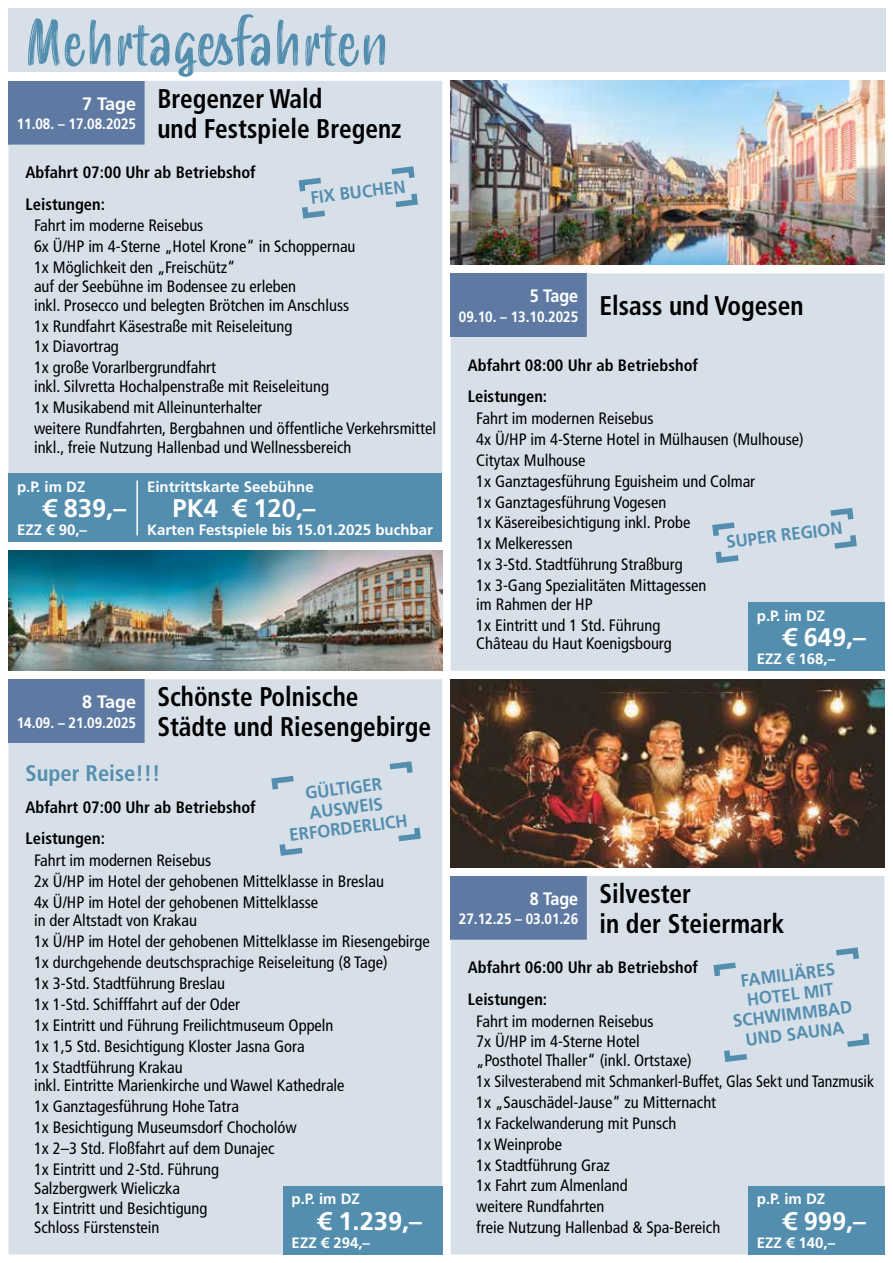
<style>
.page{position:relative;width:893px;height:1263px;background:#fff}
.page>*{position:absolute;margin:0;border:0;box-sizing:border-box;transform-origin:0 0}
.t1{font:60px "Smoothy";color:#548eaf}
.t2{font:700 condensed 27px/30px "Frutiger LT Std";color:#000;scale:.94 1}
.t3{font:700 25.5px "Frutiger LT Std";color:#fff}
.t4{font:700 condensed 22.5px "Frutiger LT Std";color:#548eaf}
.t5{font:700 18px "Frutiger LT Std";color:#fff}
.t6{font:700 18px "Frutiger LT Std";color:#fff;scale:.9 1}
.t7{font:700 17.7px/19.6px "Frutiger LT Std";color:#548eaf;text-align:center;scale:.95 1}
.t8{font:condensed 16.5px/20.9px "Frutiger LT Std";color:#000}
.t9{font:700 condensed 16.5px/31.5px "Frutiger LT Std";color:#000}
.t10{font:700 15px "Frutiger LT Std";color:#fff}
.t11{font:700 15px "Frutiger LT Std";color:#fff;scale:.9 1}
</style>
<div class="page">
<div style="left:9px;top:9px;width:877px;height:63px;background:#d7e0e9"></div>
<img style="left:9px;top:550px;width:433px;height:121px">
<img style="left:451px;top:679px;width:433px;height:188px">
<img style="left:451px;top:81px;width:433px;height:184px">
<div style="left:9px;top:81px;width:433px;height:393px;background:#d7e0e9"></div>
<div style="left:9px;top:474px;width:433px;height:68px;background:#548eaf"></div>
<hr style="left:136px;top:480px;width:2px;height:55px;background:#fff">
<div style="left:9px;top:679px;width:433px;height:575px;background:#d7e0e9"></div>
<div style="left:283px;top:1186px;width:159px;height:68px;background:#548eaf"></div>
<svg style="left:269px;top:772px;width:30px;height:23px"></svg>
<svg style="left:384px;top:762px;width:32px;height:17px"></svg>
<svg style="left:276px;top:838px;width:32px;height:20px"></svg>
<svg style="left:393px;top:822px;width:30px;height:23px"></svg>
<div style="left:451px;top:273px;width:433px;height:398px;background:#d7e0e9"></div>
<div style="left:748px;top:603px;width:136px;height:68px;background:#548eaf"></div>
<svg style="left:710px;top:519px;width:34px;height:47px"></svg>
<svg style="left:825px;top:508px;width:34px;height:44px"></svg>
<div style="left:451px;top:876px;width:433px;height:378px;background:#d7e0e9"></div>
<div style="left:748px;top:1186px;width:136px;height:68px;background:#548eaf"></div>
<svg style="left:711px;top:959px;width:31px;height:23px"></svg>
<svg style="left:830px;top:948px;width:32px;height:17px"></svg>
<svg style="left:720px;top:1044px;width:33px;height:20px"></svg>
<svg style="left:841px;top:1027px;width:31px;height:23px"></svg>
<svg style="left:296px;top:174px;width:35px;height:47px"></svg>
<svg style="left:386px;top:167px;width:34px;height:44px"></svg>
<h1 class="t1" style="left:25px;top:0;width:365px">Mehrtagesfahrten</h1>
<p class="t5" style="left:82px;top:93px;width:56px">7 Tage</p>
<p class="t11" style="left:17px;top:115px;width:134px">11.08. – 17.08.2025</p>
<h2 class="t2" style="left:157px;top:83px;width:261px">Bregenzer Wald<br>und Festspiele Bregenz</h2>
<p class="t9" style="left:26px;top:157px;width:232px">Abfahrt 07:00 Uhr ab Betriebshof<br>Leistungen:</p>
<p class="t8" style="left:34px;top:215px;width:323px">Fahrt im moderne Reisebus<br>6x Ü/HP im 4-Sterne „Hotel Krone“ in Schoppernau<br>1x Möglichkeit den „Freischütz“</p>
<p class="t8" style="left:34px;top:277px;width:317px;line-height:18.8px">auf der Seebühne im Bodensee zu erleben<br>inkl. Prosecco und belegten Brötchen im Anschluss</p>
<p class="t8" style="left:34px;top:316px;width:260px">1x Rundfahrt Käsestraße mit Reiseleitung<br>1x Diavortrag<br>1x große Vorarlbergrundfahrt</p>
<p class="t8" style="left:34px;top:376px;width:403px">inkl. Silvretta Hochalpenstraße mit Reiseleitung<br>1x Musikabend mit Alleinunterhalter<br>weitere Rundfahrten, Bergbahnen und öffentliche Verkehrsmittel</p>
<p class="t8" style="left:34px;top:437px;width:319px">inkl., freie Nutzung Hallenbad und Wellnessbereich</p>
<p class="t10" style="left:147px;top:478px;width:168px">Eintrittskarte Seebühne</p>
<h3 class="t3" style="left:173px;top:493px;width:145px">PK4 € 120,–</h3>
<p class="t10" style="left:147px;top:521px;width:287px">Karten Festspiele bis 15.01.2025 buchbar</p>
<p class="t7" style="left:310px;top:188px;width:102px;rotate:-7deg">FIX BUCHEN</p>
<p class="t10" style="left:17px;top:478px;width:70px">p.P. im DZ</p>
<h3 class="t3" style="left:43px;top:493px;width:85px">€ 839,–</h3>
<p class="t10" style="left:17px;top:521px;width:72px">EZZ € 90,–</p>
<p class="t5" style="left:82px;top:691px;width:56px">8 Tage</p>
<p class="t11" style="left:17px;top:713px;width:134px">14.09. – 21.09.2025</p>
<h2 class="t2" style="left:157px;top:682px;width:293px">Schönste Polnische<br>Städte und Riesengebirge</h2>
<h3 class="t4" style="left:26px;top:760px;width:137px">Super Reise!!!</h3>
<p class="t9" style="left:26px;top:791px;width:232px">Abfahrt 07:00 Uhr ab Betriebshof<br>Leistungen:</p>
<p class="t8" style="left:34px;top:850px;width:351px">Fahrt im modernen Reisebus<br>2x Ü/HP im Hotel der gehobenen Mittelklasse in Breslau<br>4x Ü/HP im Hotel der gehobenen Mittelklasse</p>
<p class="t8" style="left:34px;top:910px;width:397px">in der Altstadt von Krakau<br>1x Ü/HP im Hotel der gehobenen Mittelklasse im Riesengebirge 1x durchgehende deutschsprachige Reiseleitung (8 Tage)<br>1x 3-Std. Stadtführung Breslau<br>1x 1-Std. Schifffahrt auf der Oder<br>1x Eintritt und Führung Freilichtmuseum Oppeln<br>1x 1,5 Std. Besichtigung Kloster Jasna Gora<br>1x Stadtführung Krakau</p>
<p class="t8" style="left:34px;top:1075px;width:312px">inkl. Eintritte Marienkirche und Wawel Kathedrale 1x Ganztagesführung Hohe Tatra<br>1x Besichtigung Museumsdorf Chocholów<br>1x 2–3 Std. Floßfahrt auf dem Dunajec<br>1x Eintritt und 2-Std. Führung</p>
<p class="t8" style="left:34px;top:1177px;width:175px">Salzbergwerk Wieliczka<br>1x Eintritt und Besichtigung</p>
<p class="t8" style="left:34px;top:1217px;width:127px">Schloss Fürstenstein</p>
<p class="t7" style="left:283px;top:786px;width:127px;rotate:-7deg">GÜLTIGER<br>AUSWEIS<br>ERFORDERLICH</p>
<p class="t10" style="left:292px;top:1190px;width:70px">p.P. im DZ</p>
<h3 class="t3" style="left:317px;top:1206px;width:106px">€ 1.239,–</h3>
<p class="t10" style="left:292px;top:1234px;width:80px">EZZ € 294,–</p>
<p class="t6" style="left:530px;top:285px;width:56px">5 Tage</p>
<p class="t11" style="left:459px;top:308px;width:384px">09.10. – 13.10.2025 <sup>Elsass</sup> <sup>und</sup> <sup>Vogesen</sup></p>
<p class="t9" style="left:468px;top:349px;width:232px">Abfahrt 08:00 Uhr ab Betriebshof<br>Leistungen:</p>
<p class="t8" style="left:476px;top:408px;width:329px">Fahrt im modernen Reisebus<br>4x Ü/HP im 4-Sterne Hotel in Mülhausen (Mulhouse)<br>Citytax Mulhouse<br>1x Ganztagesführung Eguisheim und Colmar<br>1x Ganztagesführung Vogesen<br>1x Käsereibesichtigung inkl. Probe<br>1x Melkeressen<br>1x 3-Std. Stadtführung Straßburg<br>1x 3-Gang Spezialitäten Mittagessen</p>
<p class="t8" style="left:476px;top:594px;width:186px">im Rahmen der HP<br>1x Eintritt und 1 Std. Führung</p>
<p class="t8" style="left:476px;top:633px;width:197px">Château du Haut Koenigsbourg</p>
<p class="t7" style="left:725px;top:532px;width:125px;rotate:-7deg">SUPER REGION</p>
<p class="t10" style="left:757px;top:606px;width:70px">p.P. im DZ</p>
<h3 class="t3" style="left:782px;top:622px;width:85px">€ 649,–</h3>
<p class="t10" style="left:757px;top:650px;width:80px">EZZ € 168,–</p>
<h2 class="t2" style="left:600px;top:878px;width:198px">Silvester<br>in der Steiermark</h2>
<p class="t9" style="left:468px;top:952px;width:232px">Abfahrt 06:00 Uhr ab Betriebshof<br>Leistungen:</p>
<p class="t8" style="left:476px;top:1010px;width:179px">Fahrt im modernen Reisebus<br>7x Ü/HP im 4-Sterne Hotel</p>
<p class="t8" style="left:476px;top:1050px;width:399px">„Posthotel Thaller“ (inkl. Ortstaxe)<br>1x Silvesterabend mit Schmankerl-Buffet, Glas Sekt und Tanzmusik<br>1x „Sauschädel-Jause“ zu Mitternacht<br>1x Fackelwanderung mit Punsch<br>1x Weinprobe<br>1x Stadtführung Graz<br>1x Fahrt zum Almenland<br>weitere Rundfahrten<br>freie Nutzung Hallenbad &amp; Spa-Bereich</p>
<p class="t6" style="left:530px;top:888px;width:56px">8 Tage</p>
<p class="t11" style="left:459px;top:910px;width:134px">27.12.25 – 03.01.26</p>
<p class="t7" style="left:727px;top:972px;width:128px;rotate:-7deg">FAMILIÄRES<br>HOTEL MIT<br>SCHWIMMBAD<br>UND SAUNA</p>
<p class="t10" style="left:757px;top:1190px;width:70px">p.P. im DZ</p>
<h3 class="t3" style="left:782px;top:1206px;width:85px">€ 999,–</h3>
<p class="t10" style="left:757px;top:1234px;width:80px">EZZ € 140,–</p>
</div>
